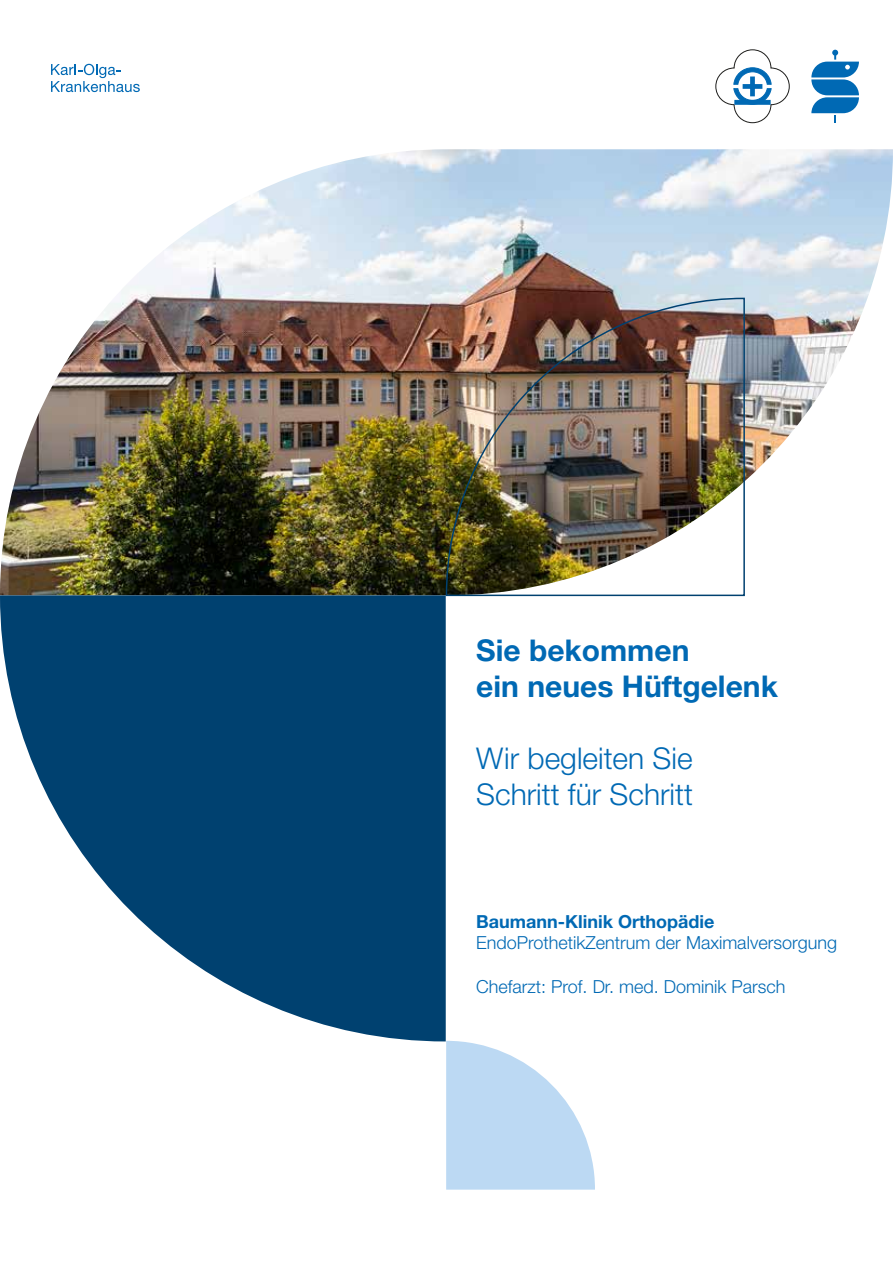
<style>
.page{position:relative;width:893px;height:1263px;background:#fff}
.page>*{position:absolute;margin:0;border:0;box-sizing:border-box;transform-origin:0 0}
.t1{font:300 30px/36px "Helvetica Neue";color:#0069b4}
.t2{font:700 30px/36px "Helvetica Neue";color:#0069b4}
.t3{font:300 18px "Helvetica Neue";color:#0069b4}
.t4{font:700 18px "Helvetica Neue";color:#0069b4}
</style>
<div class="page">
<svg style="left:51px;top:64px;width:89px;height:28px"></svg>
<img style="left:0;top:149px;width:893px;height:446px">
<svg style="left:0;top:595px;width:446px;height:446px;fill:#004170"></svg>
<svg style="left:446px;top:1041px;width:149px;height:148px"></svg>
<img style="left:445px;top:297px;width:301px;height:300px">
<svg style="left:811px;top:50px;width:48px;height:73px"></svg>
<svg style="left:715px;top:49px;width:75px;height:74px"></svg>
<hr style="left:735px;top:100px;width:35px;height:4px;background:#0069b4">
<h1 class="t2" style="left:476px;top:632px;width:303px">Sie bekommen<br>ein neues Hüftgelenk</h1>
<h1 class="t1" style="left:476px;top:740px;width:218px">Wir begleiten Sie<br>Schritt für Schritt</h1>
<p class="t4" style="left:476px;top:910px;width:240px">Baumann-Klinik Orthopädie</p>
<p class="t3" style="left:476px;top:932px;width:362px">EndoProthetikZentrum der Maximalversorgung</p>
<p class="t3" style="left:476px;top:975px;width:311px">Chefarzt: Prof. Dr. med. Dominik Parsch</p>
</div>
